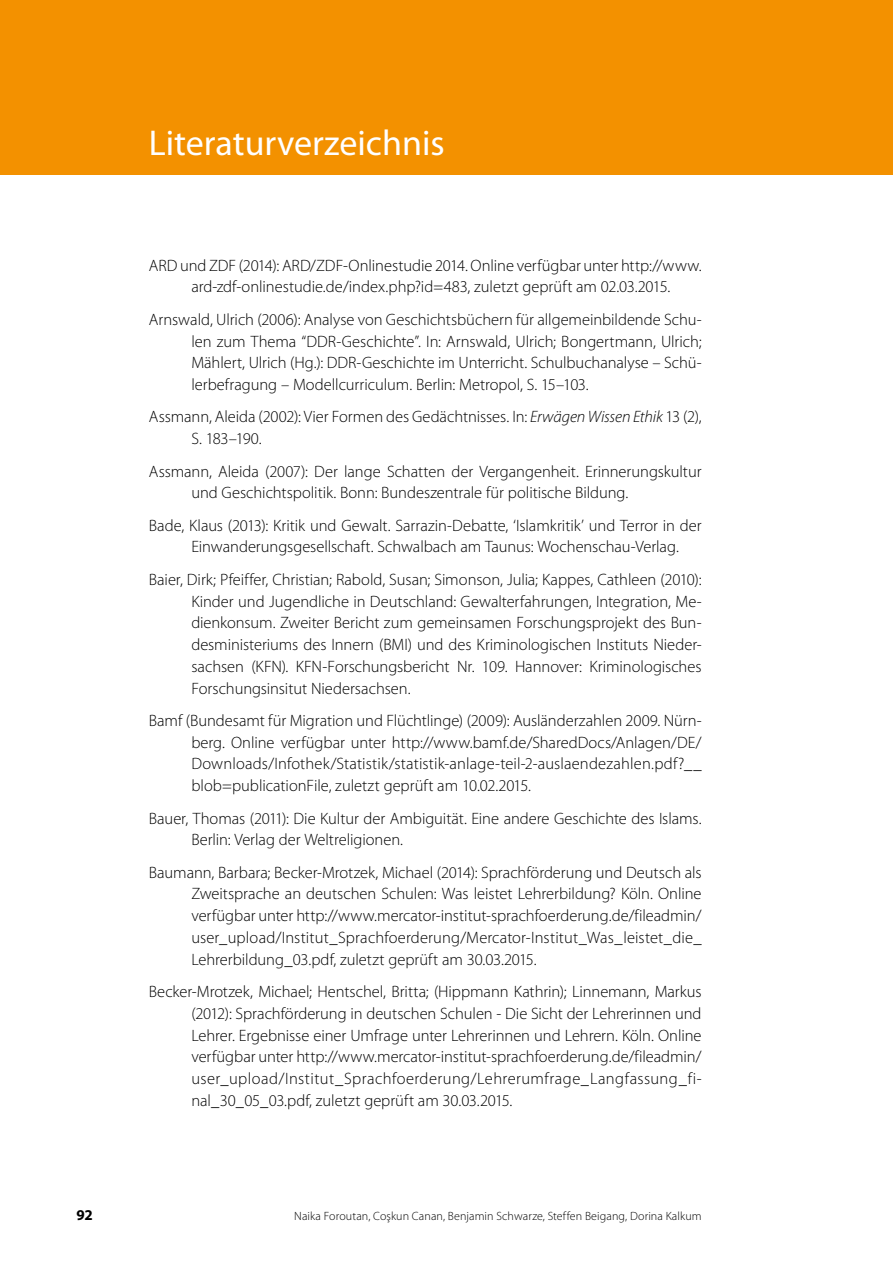
<style>
.page{position:relative;width:893px;height:1263px;background:#fff}
.page>*{position:absolute;margin:0;border:0;box-sizing:border-box;transform-origin:0 0}
._04_TIT_1{font:36px "Myriad Pro";color:#fff}
._01_Fließtext{font:300 16.5px/21.8px "Myriad Pro";letter-spacing:-.005em;color:#000}
.t1{font:700 15px "Myriad Pro";color:#000}
.t2{font:300 12px "Myriad Pro";letter-spacing:.01em;color:#000}
.s1{font-style:italic}
</style>
<div class="page">
<div style="left:0;top:0;width:893px;height:174px;background:#f39100"></div>
<p class="_04_TIT_1" style="left:149px;top:120px;width:297px">Literaturverzeichnis</p>
<p class="_01_Fließtext" style="left:191px;top:254px;width:512px;text-indent:-43px">ARD und ZDF (2014): ARD/ZDF-Onlinestudie 2014. Online verfügbar unter http://www. ard-zdf-onlinestudie.de/index.php?id=483, zuletzt geprüft am 02.03.2015.</p>
<p class="_01_Fließtext" style="left:191px;top:308px;width:512px;text-align:justify;text-indent:-43px">Arnswald, Ulrich (2006): Analyse von Geschichtsbüchern für allgemeinbildende Schu&shy;len zum Thema “DDR-Geschichte”. In: Arnswald, Ulrich; Bongertmann, Ulrich; Mählert, Ulrich (Hg.): DDR-Geschichte im Unterricht. Schulbuchanalyse – Schü&shy;lerbefragung – Modellcurriculum. Berlin: Metropol, S. 15–103.</p>
<p class="_01_Fließtext" style="left:191px;top:406px;width:512px;text-indent:-43px">Assmann, Aleida (2002): Vier Formen des Gedächtnisses. In: <span class="s1">Erwägen Wissen Ethik</span> 13 (2),<br>S. 183–190.</p>
<p class="_01_Fließtext" style="left:191px;top:460px;width:512px;text-indent:-43px">Assmann, Aleida (2007): Der lange Schatten der Vergangenheit. Erinnerungskultur und Geschichtspolitik. Bonn: Bundeszentrale für politische Bildung.</p>
<p class="_01_Fließtext" style="left:191px;top:514px;width:512px;text-indent:-43px">Bade, Klaus (2013): Kritik und Gewalt. Sarrazin-Debatte, ‘Islamkritik’ und Terror in der<br>Einwanderungsgesellschaft. Schwalbach am Taunus: Wochenschau-Verlag.</p>
<p class="_01_Fließtext" style="left:191px;top:568px;width:512px;text-align:justify;text-indent:-43px">Baier, Dirk; Pfeiffer, Christian; Rabold, Susan; Simonson, Julia; Kappes, Cathleen (2010):<br>Kinder und Jugendliche in Deutschland: Gewalterfahrungen, Integration, Me&shy;dienkonsum. Zweiter Bericht zum gemeinsamen Forschungsprojekt des Bun&shy;desministeriums des Innern (BMI) und des Kriminologischen Instituts Nieder&shy;sachsen (KFN). KFN-Forschungsbericht Nr. 109. Hannover: Kriminologisches Forschungsinsitut Niedersachsen.</p>
<p class="_01_Fließtext" style="left:191px;top:709px;width:512px;text-align:justify;text-indent:-43px">Bamf (Bundesamt für Migration und Flüchtlinge) (2009): Ausländerzahlen 2009. Nürn&shy;berg. Online verfügbar unter http://www.bamf.de/SharedDocs/Anlagen/DE/ Downloads/Infothek/Statistik/statistik-anlage-teil-2-auslaendezahlen.pdf?__ blob=publicationFile, zuletzt geprüft am 10.02.2015.</p>
<p class="_01_Fließtext" style="left:191px;top:807px;width:512px;text-indent:-43px">Bauer, Thomas (2011): Die Kultur der Ambiguität. Eine andere Geschichte des Islams.<br>Berlin: Verlag der Weltreligionen.</p>
<p class="_01_Fließtext" style="left:191px;top:861px;width:512px;text-align:justify;text-indent:-43px">Baumann, Barbara; Becker-Mrotzek, Michael (2014): Sprachförderung und Deutsch als Zweitsprache an deutschen Schulen: Was leistet Lehrerbildung? Köln. Online verfügbar unter http://www.mercator-institut-sprachfoerderung.de/fileadmin/ user_upload/Institut_Sprachfoerderung/Mercator-Institut_Was_leistet_die_ Lehrerbildung_03.pdf, zuletzt geprüft am 30.03.2015.</p>
<p class="_01_Fließtext" style="left:191px;top:980px;width:512px;text-align:justify;text-indent:-43px">Becker-Mrotzek, Michael; Hentschel, Britta; (Hippmann Kathrin); Linnemann, Markus (2012): Sprachförderung in deutschen Schulen - Die Sicht der Lehrerinnen und Lehrer. Ergebnisse einer Umfrage unter Lehrerinnen und Lehrern. Köln. Online verfügbar unter http://www.mercator-institut-sprachfoerderung.de/fileadmin/ user_upload/Institut_Sprachfoerderung/Lehrerumfrage_Langfassung_fi&shy;nal_30_05_03.pdf, zuletzt geprüft am 30.03.2015.</p>
<p class="t1" style="left:77px;top:1205px;width:18px">92</p>
<p class="t2" style="left:294px;top:1209px;width:409px">Naika Foroutan, Coşkun Canan, Benjamin Schwarze, Steffen Beigang, Dorina Kalkum</p>
</div>
